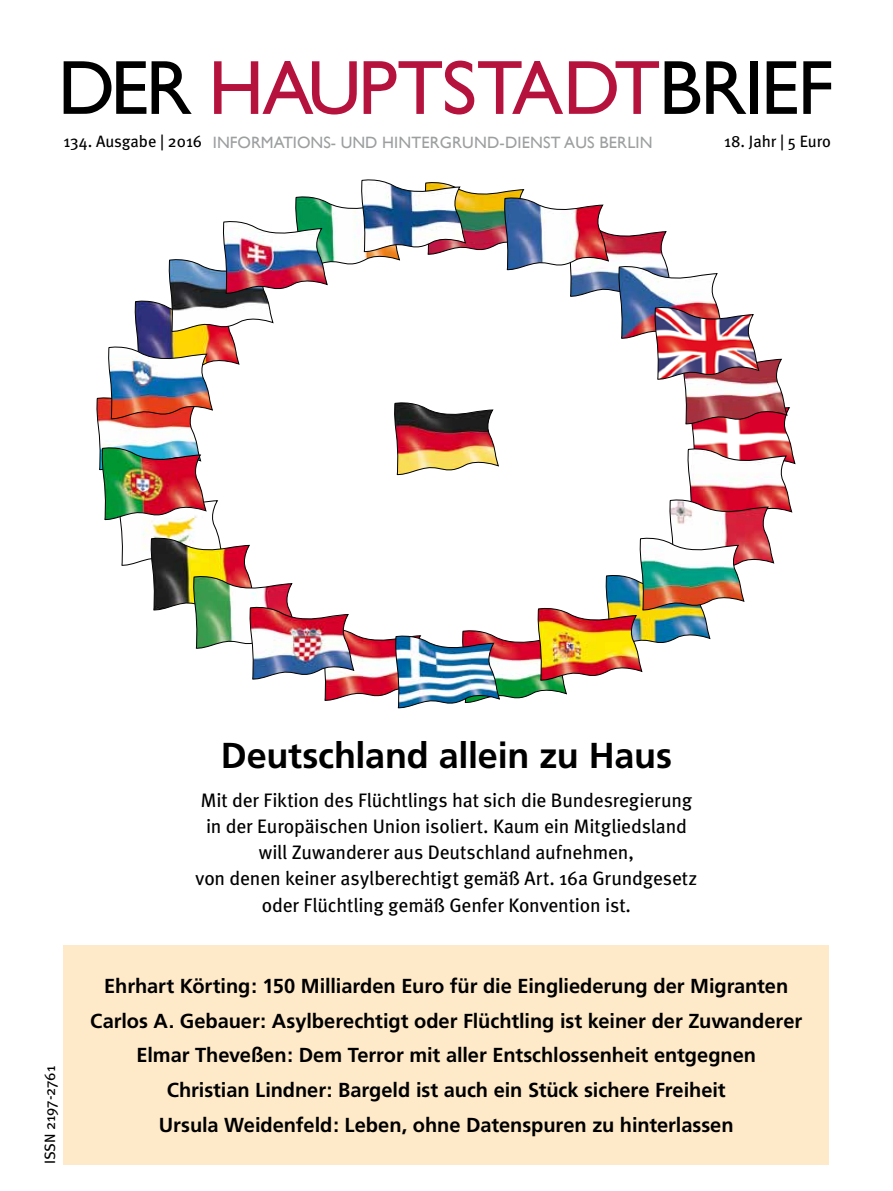
<style>
.page{position:relative;width:893px;height:1191px;background:#fff}
.page>*{position:absolute;margin:0;border:0;box-sizing:border-box;transform-origin:0 0}
.t1{font:77.1px "Gill Sans";letter-spacing:-.02em;color:#b5123e}
.t2{font:700 36px "Frutiger";letter-spacing:-.005em;color:#000}
.t3{font:700 20.25px/34.7px "Frutiger";letter-spacing:-.005em;color:#000;text-align:center}
.t4{font:19.5px/26.2px "Meta";letter-spacing:-.005em;color:#000;text-align:center}
.t5{font:16.35px "Gill Sans";letter-spacing:.01em;color:#9c9e9f}
.t6{font:16.35px "Meta";color:#000}
.t7{font:15px "Meta";color:#000}
.s1{color:#000}
.s2{font-family:"Meta";color:#000}
</style>
<div class="page">
<div style="left:64px;top:945px;width:765px;height:219px;background:#feeac9"></div>
<img style="left:96px;top:179px;width:699px;height:530px">
<h1 class="t1" style="left:58px;top:42px;width:777px"><span class="s1">DER</span> HAUPTSTADT<span class="s1">BRIEF</span></h1>
<p class="t5" style="left:64px;top:132px;width:590px"><span class="s2">134. Ausgabe | 2016</span> INFORMATIONS- UND HINTERGRUND-DIENST AUS BERLIN</p>
<p class="t6" style="left:724px;top:132px;width:108px">18. Jahr | 5 Euro</p>
<p class="t7" style="left:41px;top:1164px;width:100px;rotate:-90deg">ISSN 2197-2761</p>
<h2 class="t2" style="left:221px;top:734px;width:453px">Deutschland allein zu Haus</h2>
<p class="t4" style="left:196px;top:786px;width:503px">Mit der Fiktion des Flüchtlings hat sich die Bundesregierung in der Europäischen Union isoliert. Kaum ein Mitgliedsland will Zuwanderer aus Deutschland aufnehmen,<br>von denen keiner asylberechtigt gemäß Art. 16a Grundgesetz oder Flüchtling gemäß Genfer Konvention ist.</p>
<p class="t3" style="left:90px;top:969px;width:713px">Ehrhart Körting: 150 Milliarden Euro für die Eingliederung der Migranten Carlos A. Gebauer: Asylberechtigt oder Flüchtling ist keiner der Zuwanderer Elmar Theveßen: Dem Terror mit aller Entschlossenheit entgegnen<br>Christian Lindner: Bargeld ist auch ein Stück sichere Freiheit<br>Ursula Weidenfeld: Leben, ohne Datenspuren zu hinterlassen</p>
</div>
